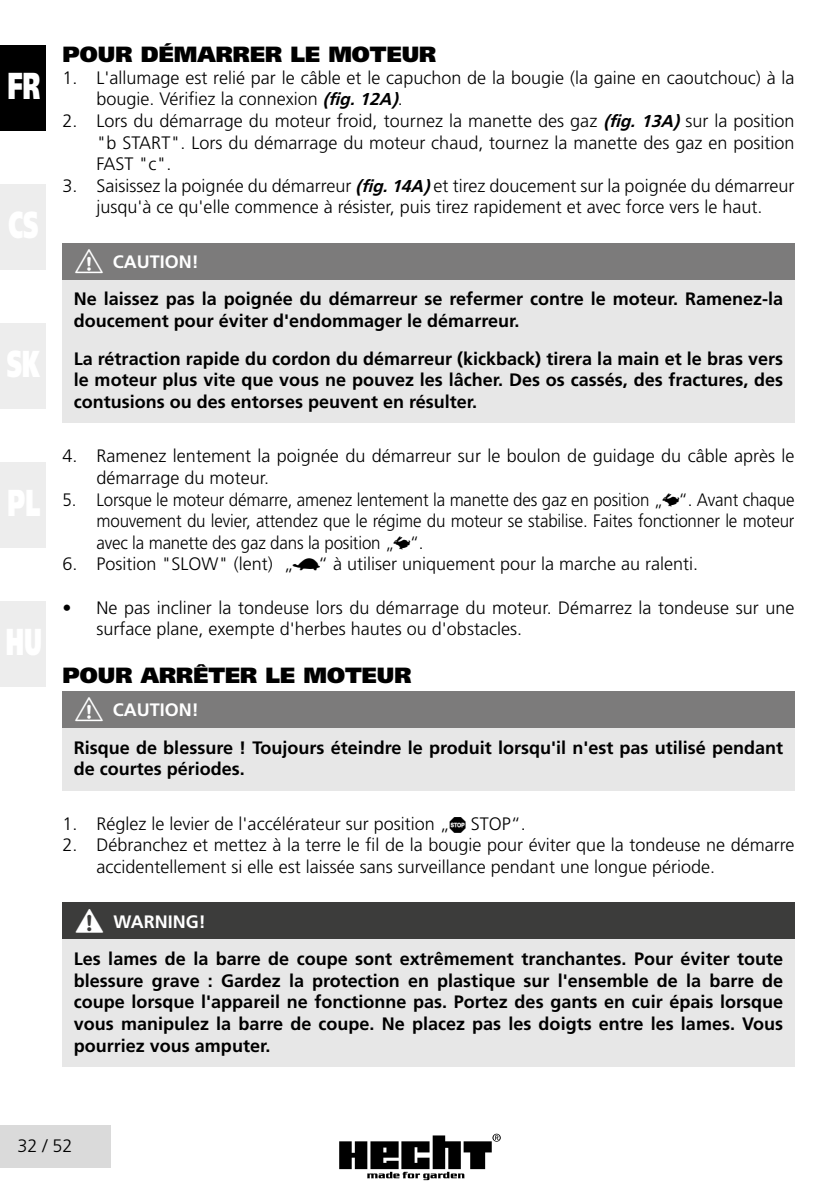
<style>
.page{position:relative;width:840px;height:1191px;background:#fff}
.page>*{position:absolute;margin:0;border:0;box-sizing:border-box;transform-origin:0 0}
.t1{font:900 37.6px "Frutiger CE";color:#fff;scale:.6 1}
.t2{font:900 22px "Frutiger CE";color:#000}
.t3{font:300 18px/21.6px "Frutiger CE";color:#000}
.t4{font:700 18px/21.6px "Frutiger CE";color:#000}
.t5{font:300 18px/21.6px "Frutiger CE";color:#000;text-align:justify;scale:.94 1}
.t6{font:700 18px "Frutiger CE";color:#fff}
.s1{font-family:"Frutiger Obl";font-weight:700}
</style>
<div class="page">
<svg style="left:339px;top:1133px;width:162px;height:48px"></svg>
<div style="left:0;top:1125px;width:110px;height:43px;background:#dadada"></div>
<div style="left:0;top:462px;width:46px;height:85px;background:#ededed"></div>
<div style="left:0;top:323px;width:45px;height:85px;background:#ededed"></div>
<div style="left:0;top:45px;width:46px;height:85px;background:#000"></div>
<div style="left:0;top:184px;width:45px;height:85px;background:#ededed"></div>
<div style="left:0;top:601px;width:46px;height:85px;background:#ededed"></div>
<div style="left:62px;top:243px;width:732px;height:37px;background:#7c7b7b"></div>
<div style="left:62px;top:280px;width:732px;height:62px;background:#e7e7e7"></div>
<div style="left:62px;top:339px;width:732px;height:84px;background:#e7e7e7"></div>
<div style="left:62px;top:691px;width:732px;height:37px;background:#7c7b7b"></div>
<div style="left:62px;top:728px;width:732px;height:62px;background:#e7e7e7"></div>
<div style="left:62px;top:902px;width:732px;height:38px;background:#3c3c3b"></div>
<div style="left:62px;top:939px;width:732px;height:127px;background:#e7e7e7"></div>
<h1 class="t1" style="left:8px;top:65px;width:56px">FR</h1>
<p class="t2" style="left:62px;top:42px;width:375px">POUR DÉMARRER LE MOTEUR</p>
<p class="t3" style="left:96px;top:67px;width:699px;text-indent:-34px">1. L'allumage est relié par le câble et le capuchon de la bougie (la gaine en caoutchouc) à la bougie. Vérifiez la connexion <span class="s1">(fig. 12A)</span>.</p>
<p class="t3" style="left:96px;top:110px;width:699px;text-align:justify;text-indent:-34px">2. Lors du démarrage du moteur froid, tournez la manette des gaz <span class="s1">(fig. 13A)</span> sur la position "b START". Lors du démarrage du moteur chaud, tournez la manette des gaz en position FAST "c".</p>
<p class="t3" style="left:62px;top:175px;width:733px;text-align:center">3. Saisissez la poignée du démarreur <span class="s1">(fig. 14A)</span> et tirez doucement sur la poignée du démarreur jusqu'à ce qu'elle commence à résister, puis tirez rapidement et avec force vers le haut.</p>
<p class="t6" style="left:113px;top:252px;width:88px">CAUTION!</p>
<p class="t4" style="left:74px;top:288px;width:710px">Ne laissez pas la poignée du démarreur se refermer contre le moteur. Ramenez-la doucement pour éviter d'endommager le démarreur.</p>
<p class="t4" style="left:74px;top:347px;width:710px;text-align:justify">La rétraction rapide du cordon du démarreur (kickback) tirera la main et le bras vers le moteur plus vite que vous ne pouvez les lâcher. Des os cassés, des fractures, des contusions ou des entorses peuvent en résulter.</p>
<p class="t3" style="left:96px;top:445px;width:699px;text-indent:-34px">4. Ramenez lentement la poignée du démarreur sur le boulon de guidage du câble après le démarrage du moteur.</p>
<p class="t5" style="left:96px;top:488px;width:743px;text-indent:-34px">5. Lorsque le moteur démarre, amenez lentement la manette des gaz en position „ “. Avant chaque mouvement du levier, attendez que le régime du moteur se stabilise. Faites fonctionner le moteur avec la manette des gaz dans la position „ “.</p>
<p class="t3" style="left:62px;top:553px;width:233px">6. Position "SLOW" (lent) „</p>
<p class="t3" style="left:318px;top:553px;width:381px">“ à utiliser uniquement pour la marche au ralenti.</p>
<p class="t3" style="left:96px;top:596px;width:699px;text-indent:-34px">• Ne pas incliner la tondeuse lors du démarrage du moteur. Démarrez la tondeuse sur une surface plane, exempte d'herbes hautes ou d'obstacles.</p>
<p class="t2" style="left:62px;top:663px;width:350px">POUR ARRÊTER LE MOTEUR</p>
<p class="t6" style="left:113px;top:700px;width:88px">CAUTION!</p>
<p class="t4" style="left:74px;top:736px;width:710px">Risque de blessure ! Toujours éteindre le produit lorsqu'il n'est pas utilisé pendant de courtes périodes.</p>
<p class="t3" style="left:62px;top:812px;width:464px">1. Réglez le levier de l'accélérateur sur position „ STOP“.</p>
<p class="t3" style="left:96px;top:834px;width:699px;text-indent:-34px">2. Débranchez et mettez à la terre le fil de la bougie pour éviter que la tondeuse ne démarre accidentellement si elle est laissée sans surveillance pendant une longue période.</p>
<p class="t6" style="left:113px;top:911px;width:94px">WARNING!</p>
<p class="t4" style="left:74px;top:948px;width:710px;text-align:justify">Les lames de la barre de coupe sont extrêmement tranchantes. Pour éviter toute blessure grave : Gardez la protection en plastique sur l'ensemble de la barre de coupe lorsque l'appareil ne fonctionne pas. Portez des gants en cuir épais lorsque vous manipulez la barre de coupe. Ne placez pas les doigts entre les lames. Vous pourriez vous amputer.</p>
<p class="t3" style="left:18px;top:1134px;width:57px">32 / 52</p>
</div>
